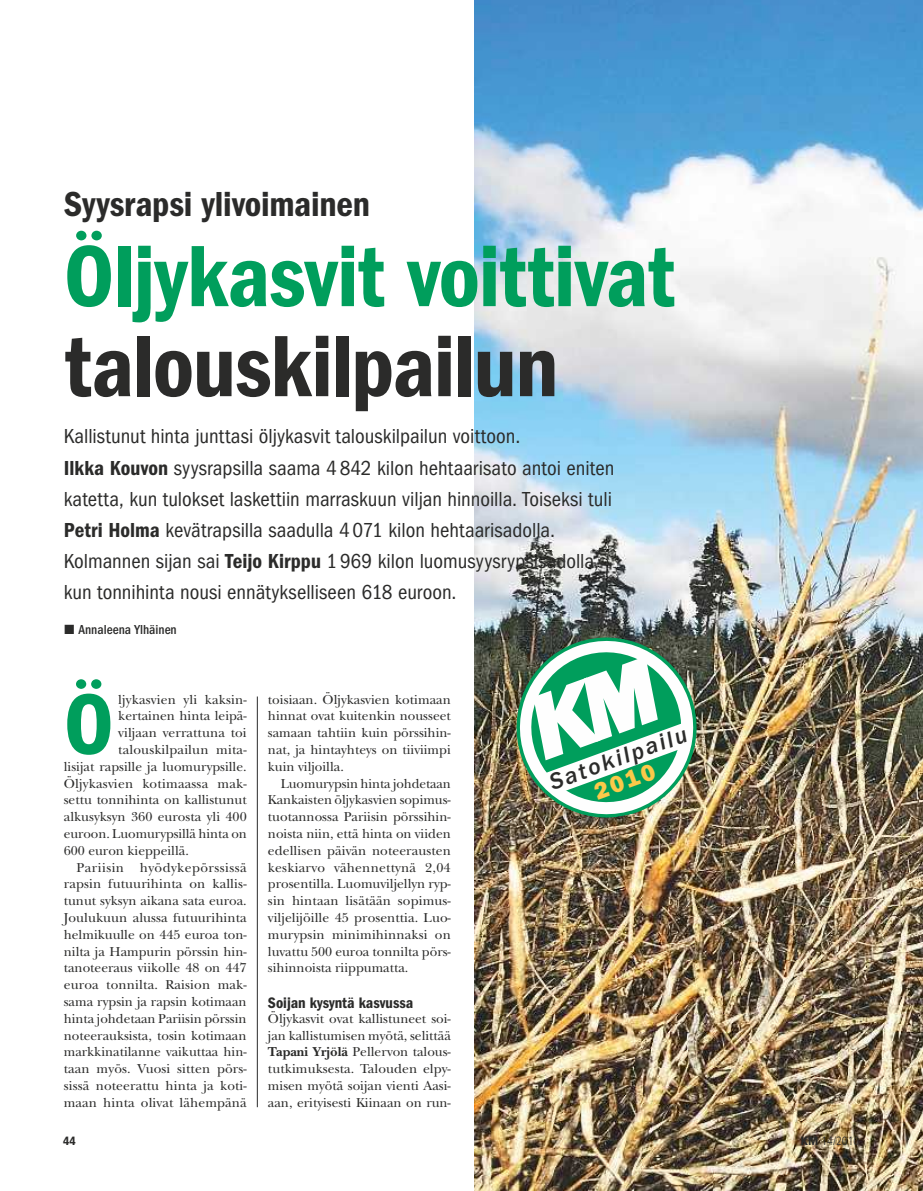
<style>
.page{position:relative;width:923px;height:1191px;background:#fff}
.page>*{position:absolute;margin:0;border:0;box-sizing:border-box;transform-origin:0 0}
.t1{font:90px "ITC Franklin Gothic Std Dm Cd";letter-spacing:-.01em;color:#009e5c}
.t2{font:90px "ITC Franklin Gothic Std Dm Cd";letter-spacing:-.015em;color:#2b2b2a}
.t3{font:89.1px "ITC Franklin Gothic Std Dm Cd";color:#009e5c}
.t4{font:36px "ITC Franklin Gothic Std Dm Cd";letter-spacing:-.005em;color:#2b2b2a}
.t5{font:23.55px "ITC Franklin Gothic Std Med It";color:#2b2b2a}
.t6{font:23.55px "ITC Franklin Gothic Std Hvy";color:#fcc949}
.t7{font:condensed 21px/31.2px "ITC Franklin Gothic Std";color:#2b2b2a}
.t8{font:15.75px "ITC Franklin Gothic Std Dm Cd";color:#2b2b2a}
.t9{font:13.5px/16.8px "New Baskerville Std";color:#2b2b2a;text-align:justify}
.t10{font:13.5px "New Baskerville Std";letter-spacing:.035em;color:#2b2b2a}
.t11{font:500 condensed 13.5px "ITC Franklin Gothic Std";color:#2b2b2a}
.t12{font:300 condensed 12px "Frutiger LT Std";color:#2b2b2a}
.t13{font:900 condensed 12px "Frutiger LT Std";color:#2b2b2a}
.s1{font-family:"ITC Franklin Gothic Std Dm Cd";font-stretch:normal}
.s2{font-weight:700}
.s3{font-weight:900}
</style>
<div class="page">
<img style="left:475px;top:0;width:448px;height:1191px">
<img style="left:502px;top:623px;width:204px;height:208px">
<hr style="left:257px;top:696px;width:1px;height:411px;background:#2b2b2a">
<h3 class="t4" style="left:64px;top:184px;width:308px">Syysrapsi ylivoimainen</h3>
<h1 class="t1" style="left:64px;top:225px;width:612px">Öljykasvit voittivat</h1>
<h1 class="t2" style="left:64px;top:315px;width:496px">talouskilpailun</h1>
<p class="t7" style="left:64px;top:421px;width:552px">Kallistunut hinta junttasi öljykasvit talouskilpailun voittoon.<br><span class="s1">Ilkka Kouvon</span> syysrapsilla saama 4 842 kilon hehtaarisato antoi eniten katetta, kun tulokset laskettiin marraskuun viljan hinnoilla. Toiseksi tuli <span class="s1">Petri Holma</span> kevätrapsilla saadulla 4 071 kilon hehtaarisadolla.<br>Kolmannen sijan sai <span class="s1">Teijo Kirppu</span> 1 969 kilon luomusyysrypsisadolla, kun tonnihinta nousi ennätykselliseen 618 euroon.</p>
<p class="t11" style="left:78px;top:622px;width:100px">Annaleena Ylhäinen</p>
<h2 class="t3" style="left:64px;top:673px;width:52px">Ö</h2>
<p class="t9" style="left:118px;top:691px;width:130px">ljykasvien yli kaksin-</p>
<p class="t9" style="left:118px;top:707px;width:130px">kertainen hinta leipä-</p>
<p class="t9" style="left:118px;top:724px;width:130px">viljaan verrattuna toi</p>
<p class="t9" style="left:118px;top:741px;width:130px">talouskilpailun mita-</p>
<p class="t9" style="left:64px;top:758px;width:184px">lisijat rapsille ja luomurypsille.</p>
<p class="t9" style="left:64px;top:775px;width:184px">Öljykasvien kotimaassa mak-</p>
<p class="t9" style="left:64px;top:791px;width:184px">settu tonnihinta on kallistunut</p>
<p class="t9" style="left:64px;top:808px;width:184px">alkusyksyn 360 eurosta yli 400</p>
<p class="t9" style="left:64px;top:825px;width:184px">euroon. Luomurypsillä hinta on</p>
<p class="t9" style="left:64px;top:842px;width:127px">600 euron kieppeillä.</p>
<p class="t10" style="left:77px;top:859px;width:172px">Pariisin hyödykepörssissä</p>
<p class="t9" style="left:64px;top:875px;width:184px">rapsin futuurihinta on kallis-</p>
<p class="t9" style="left:64px;top:892px;width:184px">tunut syksyn aikana sata euroa.</p>
<p class="t9" style="left:64px;top:909px;width:184px">Joulukuun alussa futuurihinta</p>
<p class="t9" style="left:64px;top:926px;width:184px">helmikuulle on 445 euroa ton-</p>
<p class="t9" style="left:64px;top:943px;width:184px">nilta ja Hampurin pörssin hin-</p>
<p class="t9" style="left:64px;top:959px;width:184px">tanoteeraus viikolle 48 on 447</p>
<p class="t9" style="left:64px;top:976px;width:184px">euroa tonnilta. Raision mak-</p>
<p class="t9" style="left:64px;top:993px;width:184px">sama rypsin ja rapsin kotimaan</p>
<p class="t9" style="left:64px;top:1010px;width:184px">hinta johdetaan Pariisin pörssin</p>
<p class="t9" style="left:64px;top:1027px;width:184px">noteerauksista, tosin kotimaan</p>
<p class="t9" style="left:64px;top:1043px;width:184px">markkinatilanne vaikuttaa hin-</p>
<p class="t9" style="left:64px;top:1060px;width:184px">taan myös. Vuosi sitten pörs-</p>
<p class="t9" style="left:64px;top:1077px;width:184px">sissä noteerattu hinta ja koti-</p>
<p class="t9" style="left:64px;top:1094px;width:184px">maan hinta olivat lähempänä</p>
<p class="t9" style="left:268px;top:691px;width:184px">toisiaan. Öljykasvien kotimaan hinnat ovat kuitenkin nousseet samaan tahtiin kuin pörssihin&shy;nat, ja hintayhteys on tiiviimpi kuin viljoilla.</p>
<p class="t9" style="left:268px;top:775px;width:184px;text-indent:13px">Luomurypsin hinta johdetaan Kankaisten öljykasvien sopimus&shy;tuotannossa Pariisin pörssihin&shy;noista niin, että hinta on viiden edellisen päivän noteerausten keskiarvo vähennettynä 2,04 prosentilla. Luomuviljellyn ryp&shy;sin hintaan lisätään sopimus&shy;viljelijöille 45 prosenttia. Luo&shy;murypsin minimihinnaksi on luvattu 500 euroa tonnilta pörs&shy;sihinnoista riippumatta.</p>
<p class="t8" style="left:268px;top:994px;width:147px">Soijan kysyntä kasvussa</p>
<p class="t9" style="left:268px;top:1010px;width:184px">Öljykasvit ovat kallistuneet soi&shy;jan kallistumisen myötä, selittää <span class="s2">Tapani Yrjölä</span> Pellervon talous&shy;tutkimuksesta. Talouden elpy&shy;misen myötä soijan vienti Aasi&shy;aan, erityisesti Kiinaan on run-</p>
<h3 class="t5" style="left:546px;top:770px;width:146px;rotate:-20deg">Satokilpailu</h3>
<h3 class="t6" style="left:590px;top:779px;width:65px;rotate:-20deg">2010</h3>
<p class="t13" style="left:63px;top:1133px;width:14px">44</p>
<p class="t12" style="left:801px;top:1133px;width:60px"><span class="s3">KM</span> 14/2010</p>
</div>
